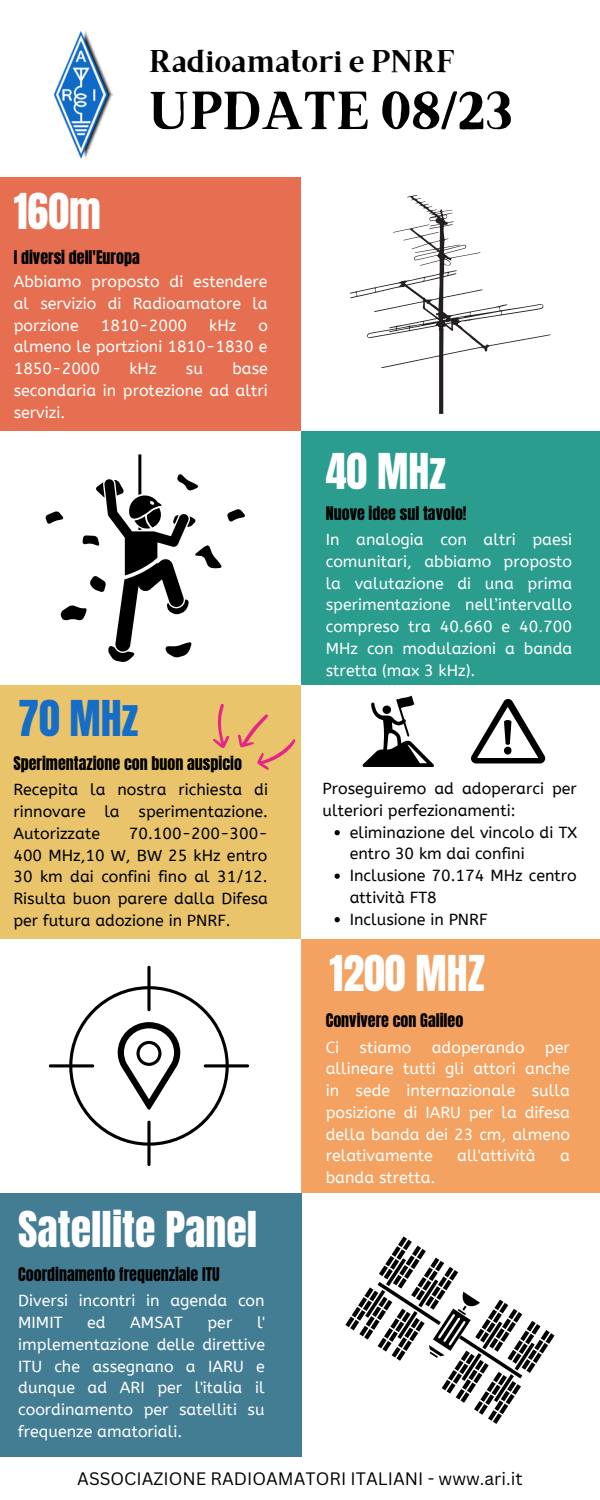
<style>
.page{position:relative;width:600px;height:1500px;background:#fff}
.page>*{position:absolute;margin:0;border:0;box-sizing:border-box;transform-origin:0 0}
.t1{font:700 54px "Brixton TC";color:#000}
.t2{font:42px "Anton";color:#fff}
.t3{font:42px "Anton";color:#166dc6}
.t4{font:31.4px "Brixton TC";color:#000}
.t5{font:17.5px "Canva Sans";color:#000}
.t6{font:16px/21.8px "A Bee Zee";color:#fff;text-align:justify}
.t7{font:16px/21.8px "A Bee Zee";color:#000}
.t8{font:16px "Anton";color:#000}
</style>
<div class="page">
<div style="left:0;top:178px;width:301px;height:253px;background:#e76f51"></div>
<div style="left:0;top:685px;width:301px;height:254px;background:#e9c46a"></div>
<div style="left:0;top:1193px;width:301px;height:264px;background:#437d94"></div>
<div style="left:301px;top:431px;width:299px;height:254px;background:#2a9d8f"></div>
<div style="left:301px;top:939px;width:299px;height:254px;background:#f4a261"></div>
<img style="left:53px;top:31px;width:60px;height:128px">
<svg style="left:350px;top:195px;width:201px;height:219px"></svg>
<svg style="left:45px;top:454px;width:200px;height:208px"></svg>
<svg style="left:362px;top:696px;width:72px;height:71px"></svg>
<svg style="left:49px;top:966px;width:200px;height:200px"></svg>
<svg style="left:118px;top:1022px;width:62px;height:88px"></svg>
<svg style="left:345px;top:1236px;width:210px;height:188px"></svg>
<svg style="left:213px;top:703px;width:83px;height:67px"></svg>
<svg style="left:471px;top:699px;width:75px;height:64px"></svg>
<svg style="left:335px;top:830px;width:5px;height:5px"></svg>
<svg style="left:335px;top:874px;width:5px;height:5px"></svg>
<svg style="left:335px;top:917px;width:5px;height:5px"></svg>
<p class="t4" style="left:149px;top:50px;width:307px">Radioamatori e PNRF</p>
<p class="t1" style="left:149px;top:91px;width:365px">UPDATE 08/23</p>
<p class="t2" style="left:14px;top:181px;width:89px">160m</p>
<p class="t8" style="left:14px;top:245px;width:128px">I diversi dell'Europa</p>
<p class="t6" style="left:14px;top:271px;width:256px">Abbiamo proposto di estendere al servizio di Radioamatore la porzione</p>
<p class="t6" style="left:101px;top:314px;width:88px">1810-2000</p>
<p class="t6" style="left:209px;top:314px;width:29px">kHz</p>
<p class="t6" style="left:14px;top:314px;width:256px;text-indent:245px">o almeno le portzioni 1810-1830 e 1850-2000</p>
<p class="t6" style="left:14px;top:358px;width:256px;text-indent:219px">base secondaria in protezione ad altri servizi.</p>
<p class="t6" style="left:129px;top:358px;width:29px">kHz</p>
<p class="t6" style="left:186px;top:358px;width:19px">su</p>
<p class="t3" style="left:18px;top:688px;width:121px">70 MHz</p>
<p class="t8" style="left:13px;top:752px;width:230px">Sperimentazione con buon auspicio</p>
<p class="t7" style="left:13px;top:779px;width:256px;text-align:justify">Recepita la nostra richiesta di rinnovare la sperimentazione.<br>Autorizzate</p>
<p class="t7" style="left:13px;top:823px;width:256px;text-align:justify;text-indent:115px">70.100-200-300- 400 MHz,10 W, BW 25 kHz entro 30 km dai confini fino al 31/12.<br>Risulta buon parere dalla Difesa per futura adozione in PNRF.</p>
<p class="t2" style="left:18px;top:1199px;width:241px">Satellite Panel</p>
<p class="t8" style="left:18px;top:1263px;width:203px">Coordinamento frequenziale ITU</p>
<p class="t6" style="left:18px;top:1290px;width:248px">Diversi incontri in agenda con<br>MIMIT</p>
<p class="t6" style="left:18px;top:1312px;width:248px;text-indent:239px">l' implementazione delle direttive ITU che assegnano a IARU e dunque ad ARI per l'italia il coordinamento per satelliti su frequenze amatoriali.</p>
<p class="t6" style="left:87px;top:1312px;width:20px">ed</p>
<p class="t6" style="left:130px;top:1312px;width:54px">AMSAT</p>
<p class="t6" style="left:207px;top:1312px;width:26px">per</p>
<p class="t2" style="left:326px;top:441px;width:121px">40 MHz</p>
<p class="t8" style="left:326px;top:502px;width:142px">Nuove idee sul tavolo!</p>
<p class="t6" style="left:326px;top:529px;width:248px">In analogia con altri paesi comunitari, abbiamo proposto la valutazione di una prima sperimentazione nell’intervallo compreso tra 40.660 e 40.700<br>MHz con modulazioni a banda stretta (max 3 kHz).</p>
<p class="t7" style="left:323px;top:778px;width:256px">Proseguiremo ad adoperarci per ulteriori perfezionamenti:</p>
<p class="t7" style="left:350px;top:821px;width:229px">eliminazione del vincolo di TX entro 30 km dai confini</p>
<p class="t7" style="left:350px;top:865px;width:229px">Inclusione 70.174 MHz centro attività FT8</p>
<p class="t7" style="left:350px;top:908px;width:139px">Inclusione in PNRF</p>
<p class="t2" style="left:330px;top:944px;width:157px">1200 MHZ</p>
<p class="t8" style="left:326px;top:1009px;width:139px">Convivere con Galileo</p>
<p class="t6" style="left:326px;top:1036px;width:15px">Ci</p>
<p class="t6" style="left:360px;top:1036px;width:53px">stiamo</p>
<p class="t6" style="left:432px;top:1036px;width:94px">adoperando</p>
<p class="t6" style="left:326px;top:1036px;width:246px;text-indent:219px">per allineare tutti gli attori anche in sede internazionale sulla posizione di IARU per la difesa della banda dei 23 cm, almeno relativamente</p>
<p class="t6" style="left:457px;top:1145px;width:80px">all'attività</p>
<p class="t6" style="left:560px;top:1145px;width:11px">a</p>
<p class="t6" style="left:326px;top:1167px;width:111px">banda stretta.</p>
<p class="t5" style="left:77px;top:1466px;width:447px">ASSOCIAZIONE RADIOAMATORI ITALIANI - www.ari.it</p>
</div>
